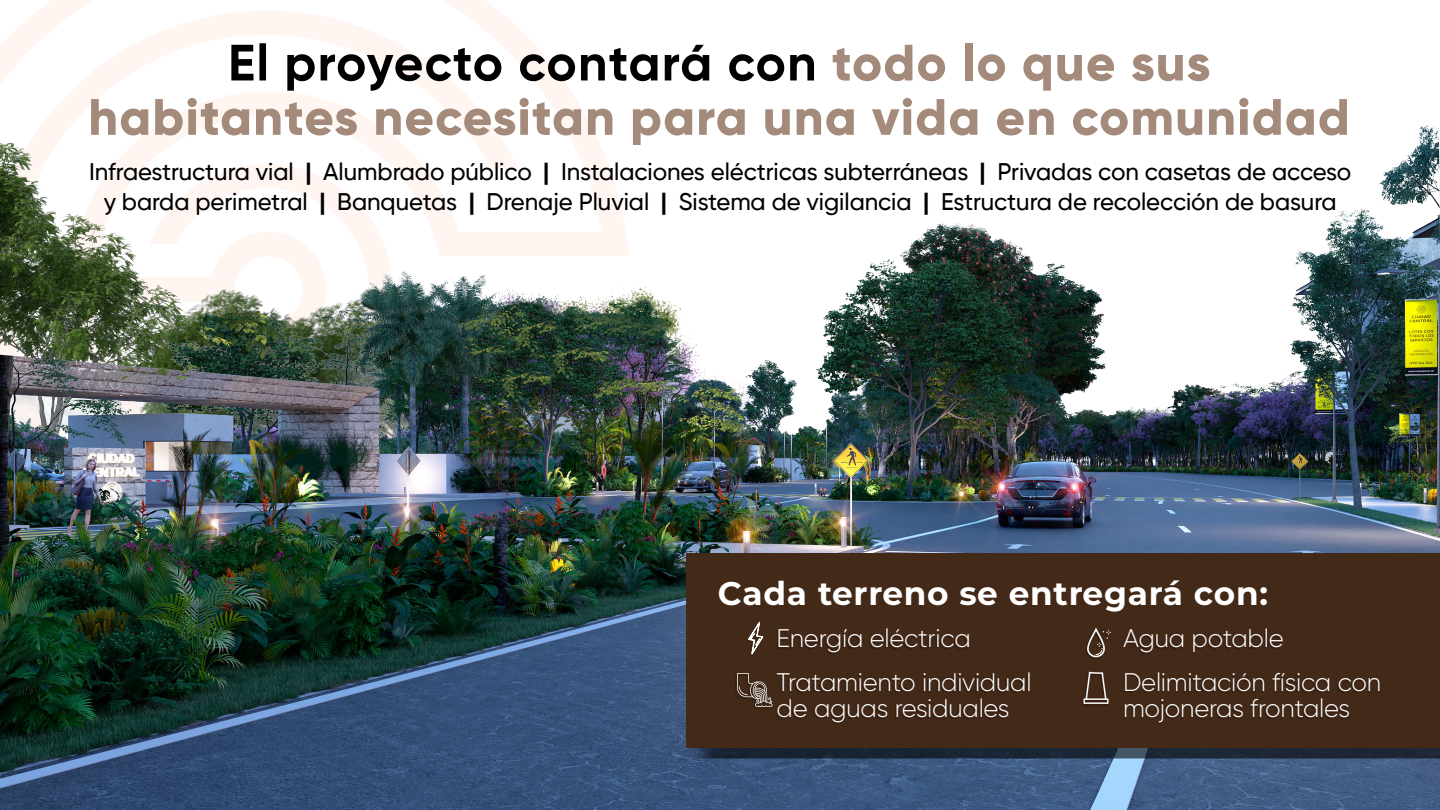
<style>
.page{position:relative;width:1440px;height:810px;background:#fff}
.page>*{position:absolute;margin:0;border:0;box-sizing:border-box;transform-origin:0 0}
.t1{font:800 51px/54.3px "Gilroy";letter-spacing:.025em;color:#a48a7b}
.t2{font:700 32.7px "Montserrat";letter-spacing:.025em;color:#fff}
.t3{font:300 25.42px/43.2px "Gilroy";letter-spacing:-.01em;color:#fff}
.t4{font:500 24px/30px "Gilroy";letter-spacing:-.005em;color:#000;text-align:center}
.s1{font-weight:700}
</style>
<div class="page">
<img style="left:0;top:0;width:1440px;height:810px">
<img style="left:682px;top:551px;width:758px;height:208px">
<div style="left:686px;top:554px;width:754px;height:194px;background:#432918"></div>
<svg style="left:231px;top:43px;width:583px;height:48px"></svg>
<img style="left:735px;top:631px;width:643px;height:93px">
<svg style="left:1083px;top:672px;width:26px;height:32px"></svg>
<svg style="left:1087px;top:628px;width:24px;height:29px"></svg>
<svg style="left:737px;top:673px;width:36px;height:34px"></svg>
<svg style="left:748px;top:621px;width:15px;height:35px"></svg>
<h1 class="t1" style="left:88px;top:35px;width:1263px;text-indent:744px">todo lo que sus habitantes necesitan para una vida en comunidad</h1>
<p class="t4" style="left:89px;top:156px;width:1264px">Infraestructura vial <span class="s1">|</span> Alumbrado público <span class="s1">|</span> Instalaciones eléctricas subterráneas <span class="s1">|</span> Privadas con casetas de acceso y barda perimetral <span class="s1">|</span> Banquetas <span class="s1">|</span> Drenaje Pluvial <span class="s1">|</span> Sistema de vigilancia <span class="s1">|</span> Estructura de recolección de basura</p>
<h2 class="t2" style="left:718px;top:570px;width:552px">Cada terreno se entregará con:</h2>
<p class="t3" style="left:777px;top:617px;width:257px">Energía eléctrica<br>Tratamiento individual</p>
<p class="t3" style="left:777px;top:686px;width:234px">de aguas residuales</p>
<p class="t3" style="left:1123px;top:617px;width:260px">Agua potable<br>Delimitación física con</p>
<p class="t3" style="left:1123px;top:686px;width:229px">mojoneras frontales</p>
</div>
